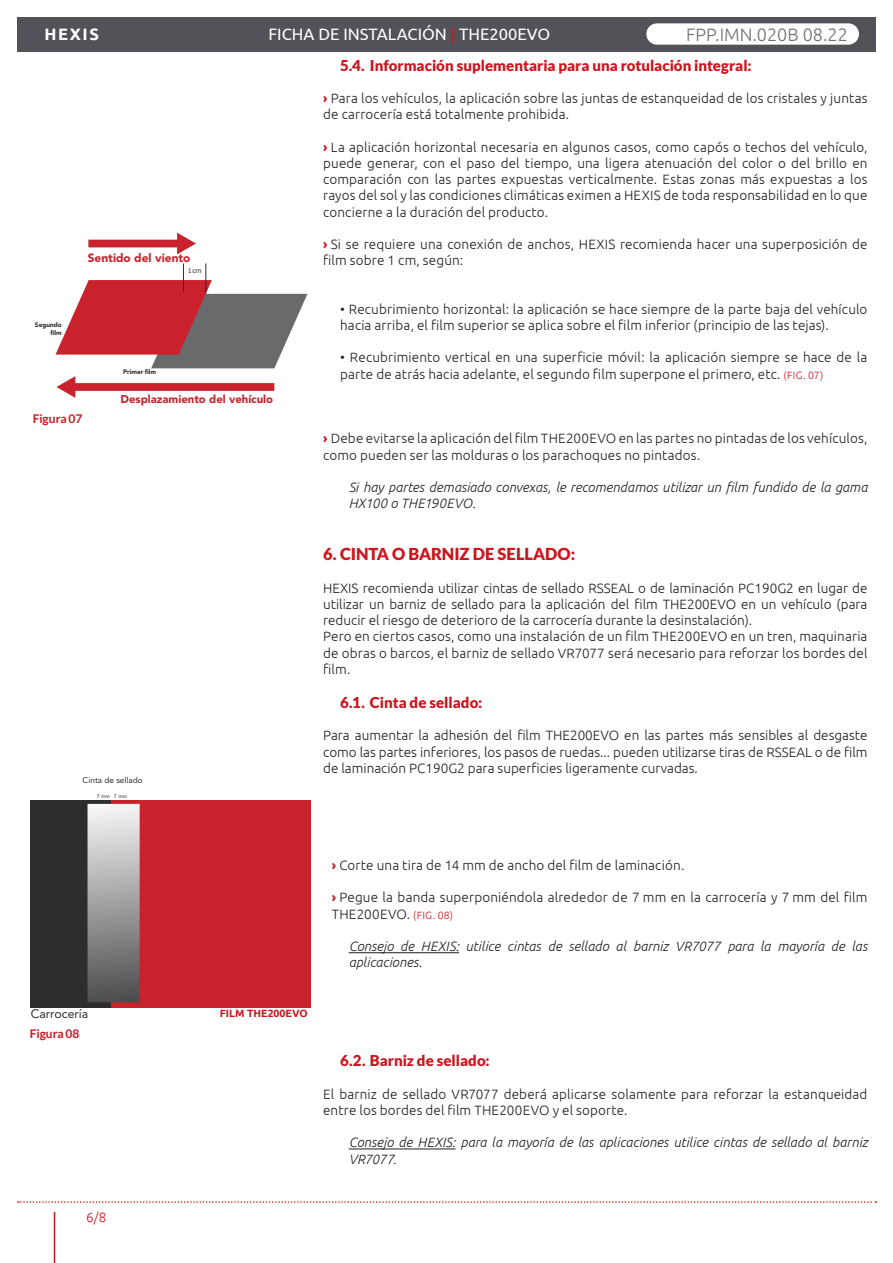
<style>
.page{position:relative;width:893px;height:1263px;background:#fff}
.page>*{position:absolute;margin:0;border:0;box-sizing:border-box;transform-origin:0 0}
.t1{font:300 18px "Ubuntu";color:#6f7073}
.t2{font:16.5px "Ubuntu";color:#fff}
.t3{font:900 16.5px "Lato";letter-spacing:-.005em;color:#cd151d}
.t4{font:700 16.5px "Ubuntu";letter-spacing:.1em;color:#fff}
.t5{font:900 15px "Lato";color:#cd151d}
.t6{font:300 13.5px/16.2px "Ubuntu";letter-spacing:.01em;color:#231f20}
.avertissement{font:italic 300 13.5px/16.2px "Ubuntu";color:#231f20}
.t7{font:300 13.5px "Ubuntu";color:#cd151d}
.t8{font:12.45px "Avenir LT Std";color:#2d2c2e}
.légende{font:700 12px "Lato";color:#cd151d}
.t9{font:900 11.85px "Avenir LT Std";color:#ca222c}
.t10{font:900 11.25px "Avenir LT Std";color:#ca222c}
.t11{font:700 10.5px "Ubuntu";color:#cd151d}
.t12{font:8.25px "Avenir LT Std";color:#2d2c2e}
.t13{font:900 6.45px/7.9px "Avenir LT Std";color:#2d2c2e;text-align:right}
.t14{font:6.45px "Verdana";color:#2d2c2e}
.t15{font:5.25px "Avenir LT Std";color:#2d2c2e}
.s1{color:#cd151d}
.s2{font-weight:700;color:#cd151d}
.s3{font-size:10.5px;color:#cd151d}
</style>
<div class="page">
<div style="left:17px;top:17px;width:859px;height:34px;background:#545259"></div>
<svg style="left:18px;top:1201px;width:858px;height:2px"></svg>
<hr style="left:54px;top:1212px;width:1px;height:51px;background:#cd151d">
<hr style="left:349px;top:952px;width:110px;height:1px;background:#231f20">
<hr style="left:349px;top:1149px;width:106px;height:1px;background:#231f20">
<svg style="left:57px;top:376px;width:217px;height:22px"></svg>
<svg style="left:88px;top:233px;width:108px;height:21px"></svg>
<svg style="left:56px;top:263px;width:251px;height:105px"></svg>
<hr style="left:206px;top:263px;width:1px;height:30px;background:#2d2c2e">
<div style="left:111px;top:800px;width:199px;height:207px;background:#ca222c"></div>
<div style="left:30px;top:800px;width:81px;height:207px;background:#2d2c2e"></div>
<svg style="left:88px;top:804px;width:52px;height:198px;background:#a1a1a2"></svg>
<div style="left:646px;top:23px;width:213px;height:22px;background:#fff;border-radius:11px"></div>
<p class="t4" style="left:44px;top:25px;width:56px">HEXIS</p>
<p class="t9" style="left:88px;top:251px;width:104px">Sentido del viento</p>
<p class="t13" style="left:35px;top:321px;width:28px">Segundo film</p>
<p class="t14" style="left:188px;top:266px;width:15px">1 cm</p>
<p class="t13" style="left:123px;top:367px;width:34px">Primer film</p>
<p class="t2" style="left:268px;top:25px;width:283px">FICHA DE INSTALACIÓN <span class="s1">|</span> THE200EVO</p>
<h1 class="t1" style="left:686px;top:24px;width:163px">FPP.IMN.020B 08.22</h1>
<p class="t5" style="left:340px;top:56px;width:413px">5.4. Información suplementaria para una rotulación integral:</p>
<p class="t6" style="left:323px;top:90px;width:546px"><span class="s2">›</span> Para los vehículos, la aplicación sobre las juntas de estanqueidad de los cristales y juntas de carrocería está totalmente prohibida.</p>
<p class="t6" style="left:323px;top:139px;width:546px;text-align:justify"><span class="s2">›</span> La aplicación horizontal necesaria en algunos casos, como capós o techos del vehículo, puede generar, con el paso del tiempo, una ligera atenuación del color o del brillo en comparación con las partes expuestas verticalmente. Estas zonas más expuestas a los rayos del sol y las condiciones climáticas eximen a HEXIS de toda responsabilidad en lo que concierne a la duración del producto.</p>
<p class="t6" style="left:323px;top:236px;width:546px"><span class="s2">›</span> Si se requiere una conexión de anchos, HEXIS recomienda hacer una superposición de film sobre 1 cm, según:</p>
<p class="t6" style="left:340px;top:301px;width:529px">• Recubrimiento horizontal: la aplicación se hace siempre de la parte baja del vehículo hacia arriba, el film superior se aplica sobre el film inferior (principio de las tejas).</p>
<p class="t6" style="left:340px;top:349px;width:529px">• Recubrimiento vertical en una superficie móvil: la aplicación siempre se hace de la parte de atrás hacia adelante, el segundo film superpone el primero, etc. <span class="s3">(FIG. 07)</span></p>
<p class="légende" style="left:33px;top:411px;width:51px">Figura 07</p>
<p class="t10" style="left:120px;top:393px;width:154px">Desplazamiento del vehículo</p>
<p class="t12" style="left:83px;top:775px;width:62px">Cinta de sellado</p>
<p class="t15" style="left:97px;top:793px;width:32px">7 mm 7 mm</p>
<p class="t6" style="left:323px;top:430px;width:546px"><span class="s2">›</span> Debe evitarse la aplicación del film THE200EVO en las partes no pintadas de los vehículos, como pueden ser las molduras o los parachoques no pintados.</p>
<p class="avertissement" style="left:349px;top:479px;width:520px">Si hay partes demasiado convexas, le recomendamos utilizar un film fundido de la gama<br>HX100 o THE190EVO.</p>
<p class="t3" style="left:323px;top:545px;width:254px">6. CINTA O BARNIZ DE SELLADO:</p>
<p class="t6" style="left:323px;top:580px;width:546px;text-align:justify">HEXIS recomienda utilizar cintas de sellado RSSEAL o de laminación PC190G2 en lugar de utilizar un barniz de sellado para la aplicación del film THE200EVO en un vehículo (para reducir el riesgo de deterioro de la carrocería durante la desinstalación).</p>
<p class="t6" style="left:323px;top:628px;width:546px;text-align:justify">Pero en ciertos casos, como una instalación de un film THE200EVO en un tren, maquinaria de obras o barcos, el barniz de sellado VR7077 será necesario para reforzar los bordes del film.</p>
<p class="t5" style="left:340px;top:694px;width:144px">6.1. Cinta de sellado:</p>
<p class="t6" style="left:323px;top:727px;width:546px;text-align:justify">Para aumentar la adhesión del film THE200EVO en las partes más sensibles al desgaste como las partes inferiores, los pasos de ruedas... pueden utilizarse tiras de RSSEAL o de film de laminación PC190G2 para superficies ligeramente curvadas.</p>
<p class="t8" style="left:31px;top:1006px;width:59px">Carrocería</p>
<p class="légende" style="left:30px;top:1026px;width:51px">Figura08</p>
<p class="t7" style="left:86px;top:1209px;width:22px">6/8</p>
<p class="t11" style="left:220px;top:1007px;width:89px">FILM THE200EVO</p>
<p class="t6" style="left:332px;top:857px;width:354px"><span class="s2">›</span> Corte una tira de 14 mm de ancho del film de laminación.</p>
<p class="t6" style="left:332px;top:889px;width:537px"><span class="s2">›</span> Pegue la banda superponiéndola alrededor de 7 mm en la carrocería y 7 mm del film<br>THE200EVO. <span class="s3">(FIG. 08)</span></p>
<p class="avertissement" style="left:349px;top:938px;width:520px">Consejo de HEXIS: utilice cintas de sellado al barniz VR7077 para la mayoría de las aplicaciones.</p>
<p class="t5" style="left:340px;top:1052px;width:151px">6.2. Barniz de sellado:</p>
<p class="t6" style="left:323px;top:1085px;width:546px">El barniz de sellado VR7077 deberá aplicarse solamente para reforzar la estanqueidad entre los bordes del film THE200EVO y el soporte.</p>
<p class="avertissement" style="left:349px;top:1134px;width:520px">Consejo de HEXIS: para la mayoría de las aplicaciones utilice cintas de sellado al barniz<br>VR7077.</p>
</div>
